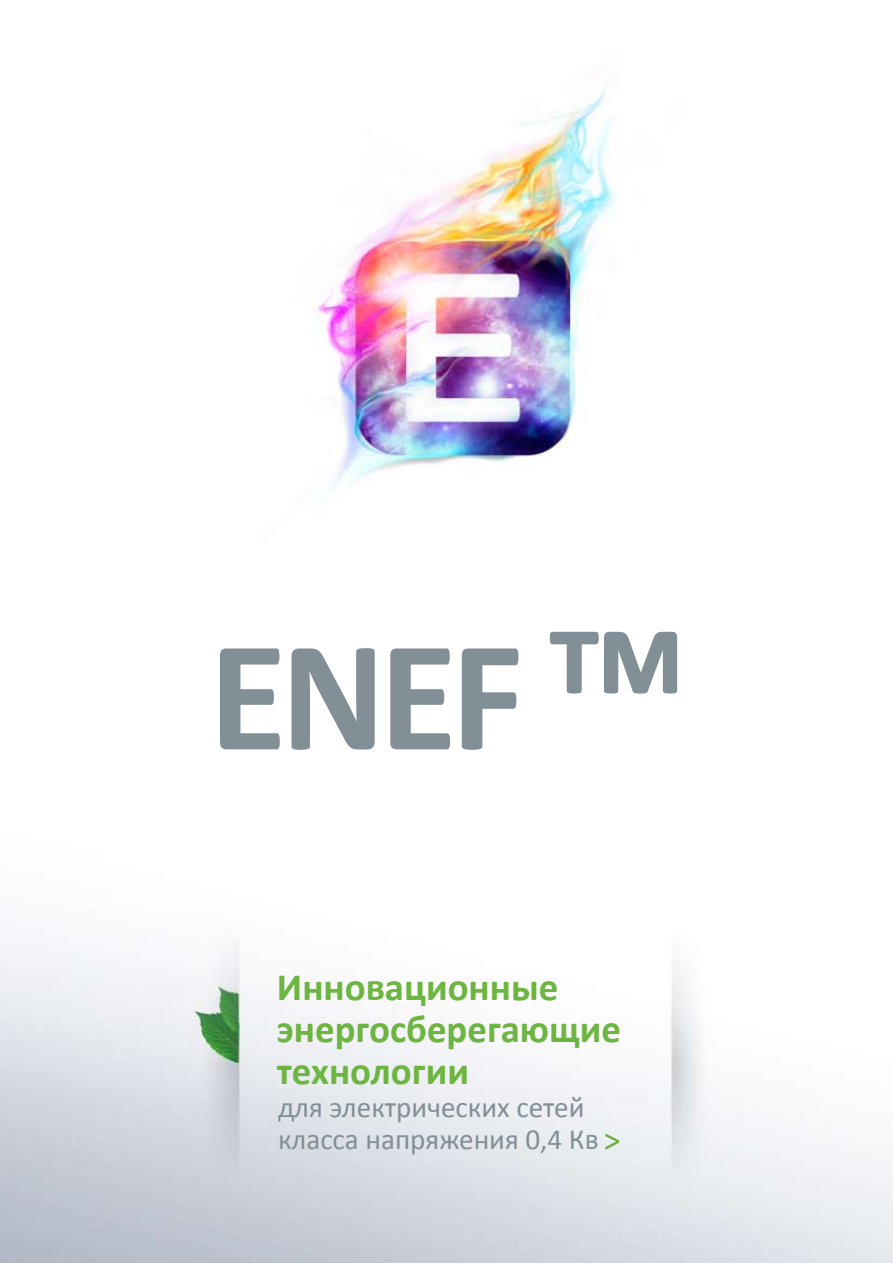
<style>
.page{position:relative;width:893px;height:1263px;background:#fff}
.page>*{position:absolute;margin:0;border:0;box-sizing:border-box;transform-origin:0 0}
.t1{font:700 159.6px "Calibri";letter-spacing:-.04em;color:#828f97}
.t2{font:700 38.85px/41.7px "Calibri";color:#6bb540}
.t3{font:29.25px/32px "Calibri";color:#828f97}
.s1{font-size:33.3px;color:#67ae3e}
</style>
<div class="page">
<img style="left:0;top:88px;width:893px;height:1175px">
<h1 class="t1" style="left:209px;top:594px;width:479px">ENEF TM</h1>
<h2 class="t2" style="left:277px;top:966px;width:346px">Инновационные энергосберегающие технологии</h2>
<p class="t3" style="left:278px;top:1091px;width:344px">для электрических сетей класса напряжения 0,4 Кв <span class="s1">&gt;</span></p>
</div>
